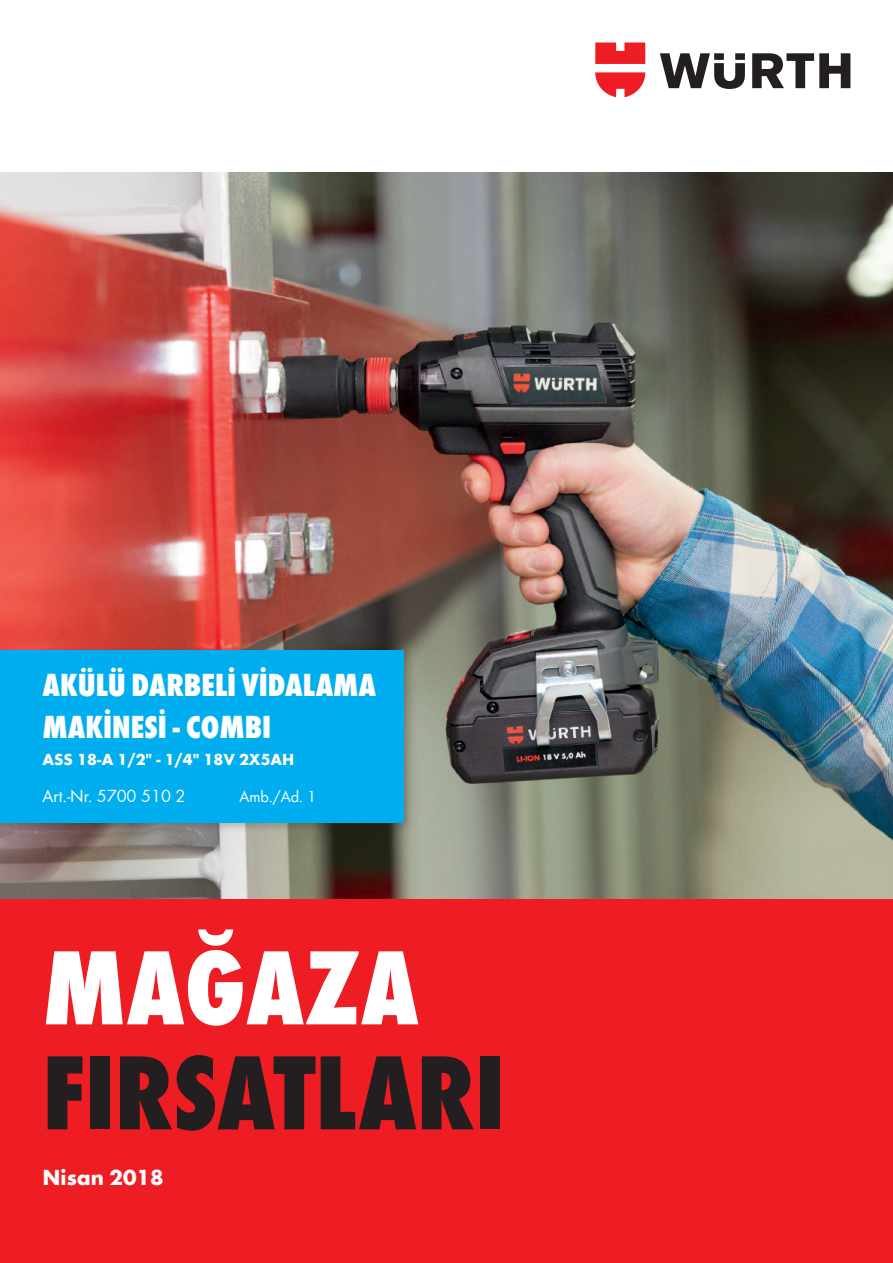
<style>
.page{position:relative;width:893px;height:1263px;background:#fff}
.page>*{position:absolute;margin:0;border:0;box-sizing:border-box;transform-origin:0 0}
.t1{font:109.5px "Wuerth Extra Bold Cond Caps";color:#231f20}
.t2{font:109.5px "Wuerth Extra Bold Cond Caps";color:#fff}
.t3{font:33px/42px "Wuerth Extra Bold Cond Caps";color:#fff}
.t4{font:700 22.5px "Wuerth";color:#fff}
.t5{font:18px "Wuerth";color:#fff}
.t6{font:700 16.5px "Wuerth";color:#fff}
.t7{font:16.5px "Wuerth";color:#fff}
</style>
<div class="page">
<svg style="left:660px;top:53px;width:190px;height:36px"></svg>
<svg style="left:595px;top:43px;width:50px;height:54px"></svg>
<img style="left:0;top:172px;width:893px;height:727px">
<div style="left:0;top:899px;width:893px;height:364px;background:#ee1d23"></div>
<div style="left:0;top:645px;width:415px;height:189px;background:#231f20;opacity:.25"></div>
<div style="left:0;top:651px;width:404px;height:172px;background:#00aeef"></div>
<p class="t3" style="left:43px;top:662px;width:335px">Akülü DARBELİ vİDALAMA<br>MAKİNESİ - COMBI</p>
<p class="t6" style="left:43px;top:747px;width:253px">ASS 18-A 1/2" - 1/4" 18V 2X5AH</p>
<p class="t5" style="left:43px;top:784px;width:144px">Art.-Nr. 5700 510 2</p>
<p class="t7" style="left:239px;top:785px;width:78px">Amb./Ad. 1</p>
<h1 class="t2" style="left:43px;top:911px;width:378px">MAĞAZA</h1>
<h1 class="t1" style="left:43px;top:1016px;width:464px">FIRSATLARI</h1>
<p class="t4" style="left:43px;top:1160px;width:123px">Nisan 2018</p>
</div>
